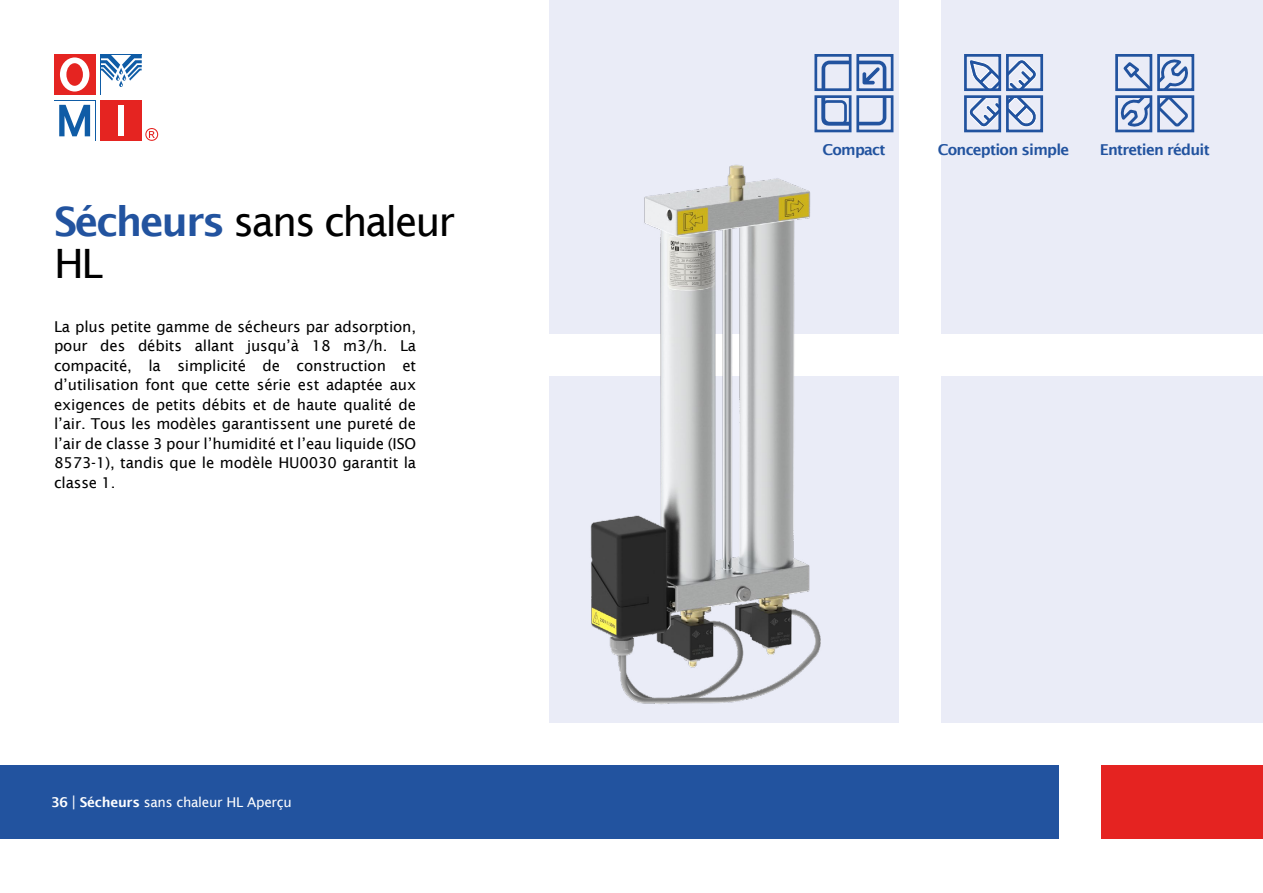
<style>
.page{position:relative;width:1263px;height:893px;background:#fff}
.page>*{position:absolute;margin:0;border:0;box-sizing:border-box;transform-origin:0 0}
.t1{font:40.5px/42px "Lucida Sans";letter-spacing:-.055em;color:#000}
.t2{font:15px/19.5px "Lucida Sans";letter-spacing:-.01em;color:#000;text-align:justify}
.t3{font:600 15px "Lucida Sans";letter-spacing:-.05em;color:#22539f}
.t4{font:13.5px "Lucida Sans";letter-spacing:-.02em;color:#fff}
.s1{font-weight:600;color:#22539f}
.s2{font-weight:600}
.s3{font-size:15px}
</style>
<div class="page">
<div style="left:549px;top:0;width:349px;height:334px;background:#eaecf7"></div>
<div style="left:941px;top:376px;width:322px;height:347px;background:#eaecf7"></div>
<div style="left:941px;top:0;width:322px;height:334px;background:#eaecf7"></div>
<img style="left:549px;top:154px;width:350px;height:564px">
<svg style="left:814px;top:54px;width:80px;height:79px"></svg>
<svg style="left:964px;top:54px;width:80px;height:79px"></svg>
<svg style="left:1115px;top:54px;width:80px;height:79px"></svg>
<div style="left:0;top:765px;width:1059px;height:74px;background:#22539f"></div>
<div style="left:1101px;top:765px;width:162px;height:74px;background:#e52321"></div>
<div style="left:54px;top:54px;width:41px;height:41px;background:#e52421"></div>
<div style="left:60px;top:57px;width:29px;height:35px;background:#fff;border-radius:50%"></div>
<div style="left:66px;top:63px;width:17px;height:23px;background:#e52421;border-radius:50%"></div>
<div style="left:100px;top:100px;width:42px;height:41px;background:#e52421"></div>
<div style="left:118px;top:105px;width:6px;height:31px;background:#fff"></div>
<svg style="left:54px;top:100px;width:41px;height:1px"></svg>
<svg style="left:59px;top:105px;width:31px;height:31px"></svg>
<svg style="left:100px;top:54px;width:42px;height:33px"></svg>
<svg style="left:145px;top:128px;width:13px;height:13px"></svg>
<h1 class="t1" style="left:54px;top:200px;width:402px"><span class="s1">Sécheurs</span> sans chaleur<br>HL</h1>
<p class="t2" style="left:54px;top:317px;width:364px">La plus petite gamme de sécheurs par adsorption, pour des débits allant jusqu’à 18 m3/h. La compacité, la simplicité de construction et d’utilisation font que cette série est adaptée aux exigences de petits débits et de haute qualité de l’air. Tous les modèles garantissent une pureté de l’air de classe 3 pour l’humidité et l’eau liquide (ISO 8573-1), tandis que le modèle HU0030 garantit la classe 1.</p>
<p class="t4" style="left:51px;top:794px;width:242px"><span class="s2">36</span> <span class="s3">|</span> <span class="s2">Sécheurs</span> sans chaleur HL Aperçu</p>
<p class="t3" style="left:822px;top:141px;width:65px">Compact</p>
<p class="t3" style="left:938px;top:141px;width:133px">Conception simple</p>
<p class="t3" style="left:1100px;top:141px;width:112px">Entretien réduit</p>
</div>
